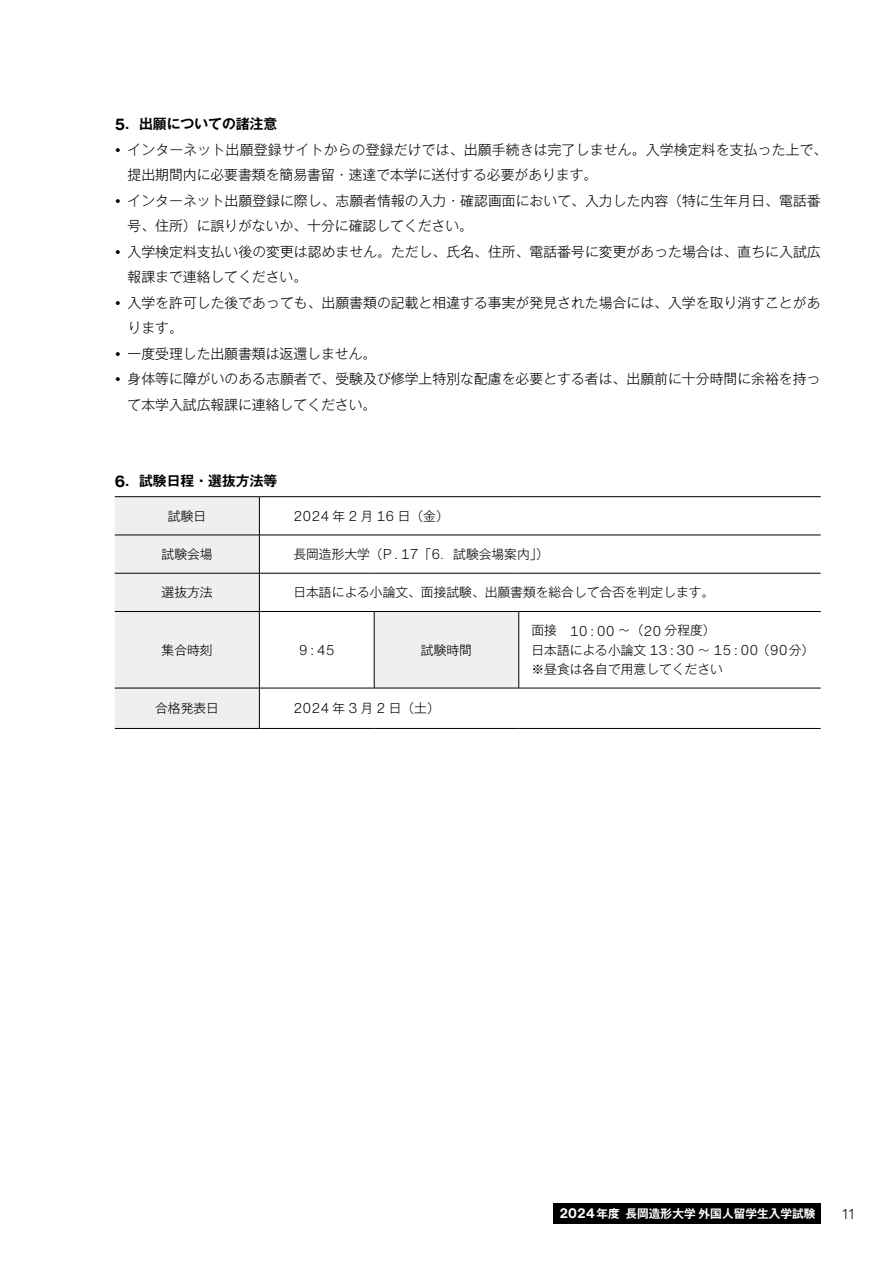
<style>
.page{position:relative;width:893px;height:1263px;background:#fff}
.page>*{position:absolute;margin:0;border:0;box-sizing:border-box;transform-origin:0 0}
.t1{font:300 14.1px "Helvetica Now Text";color:#000}
.t2{font:300 13.8px/25.5px "Gothic MB101 Pr 6 N";letter-spacing:.005em;color:#000}
.t3{font:700 13.8px "Gothic MB101 Pr 6 N De";color:#000}
.t4{font:300 12.75px/19.2px "Gothic MB101 Pr 6 N";color:#000}
.t5{font:700 11.7px "Gothic MB101 Pr 6 N De";color:#fff}
.s1{font-family:"Helvetica Now Text";font-size:15.9px}
.s2{font-family:"Koz Min Pro";font-weight:400}
.s3{font-family:"Gothic MB101 Pr 6 N";font-size:12.75px}
.s4{font-family:"Helvetica Now Text";font-size:14.1px}
.s5{font-family:"Helvetica Now Text";font-size:13.5px}
</style>
<div class="page">
<div style="left:553px;top:1203px;width:268px;height:21px;background:#000"></div>
<svg style="left:115px;top:497px;width:404px;height:231px"></svg>
<hr style="left:115px;top:496px;width:144px;height:1px;background:#000">
<hr style="left:259px;top:496px;width:115px;height:1px;background:#000">
<hr style="left:259px;top:497px;width:1px;height:38px;background:#000">
<hr style="left:374px;top:496px;width:145px;height:1px;background:#000">
<hr style="left:519px;top:496px;width:302px;height:1px;background:#000">
<hr style="left:115px;top:535px;width:144px;height:1px;background:#000">
<hr style="left:259px;top:535px;width:115px;height:1px;background:#000">
<hr style="left:259px;top:535px;width:1px;height:38px;background:#000">
<hr style="left:374px;top:535px;width:145px;height:1px;background:#000">
<hr style="left:519px;top:535px;width:302px;height:1px;background:#000">
<hr style="left:115px;top:573px;width:144px;height:1px;background:#000">
<hr style="left:259px;top:573px;width:115px;height:1px;background:#000">
<hr style="left:259px;top:573px;width:1px;height:38px;background:#000">
<hr style="left:374px;top:573px;width:145px;height:1px;background:#000">
<hr style="left:519px;top:573px;width:302px;height:1px;background:#000">
<hr style="left:115px;top:611px;width:144px;height:1px;background:#000">
<hr style="left:259px;top:611px;width:115px;height:1px;background:#000">
<hr style="left:259px;top:612px;width:1px;height:76px;background:#000">
<hr style="left:374px;top:611px;width:145px;height:1px;background:#000">
<hr style="left:374px;top:612px;width:1px;height:76px;background:#000">
<hr style="left:519px;top:611px;width:302px;height:1px;background:#000">
<hr style="left:518px;top:612px;width:1px;height:76px;background:#000">
<hr style="left:115px;top:688px;width:144px;height:1px;background:#000">
<hr style="left:259px;top:688px;width:115px;height:1px;background:#000">
<hr style="left:259px;top:688px;width:1px;height:40px;background:#000">
<hr style="left:374px;top:688px;width:145px;height:1px;background:#000">
<hr style="left:519px;top:688px;width:302px;height:1px;background:#000">
<hr style="left:115px;top:728px;width:144px;height:1px;background:#000">
<hr style="left:259px;top:728px;width:115px;height:1px;background:#000">
<hr style="left:374px;top:728px;width:145px;height:1px;background:#000">
<hr style="left:519px;top:728px;width:302px;height:1px;background:#000">
<p class="t3" style="left:115px;top:112px;width:164px"><span class="s1">5</span>．出願についての諸注意</p>
<p class="t2" style="left:128px;top:135px;width:701px;text-indent:-13px"><span class="s2">•</span> インターネット出願登録サイトからの登録だけでは、出願手続きは完了しません。入学検定料を支払った上で、提出期間内に必要書類を簡易書留・速達で本学に送付する必要があります。</p>
<p class="t2" style="left:128px;top:186px;width:695px;text-indent:-13px"><span class="s2">•</span> インターネット出願登録に際し、志願者情報の入力・確認画面において、入力した内容（特に生年月日、電話番号、住所）に誤りがないか、十分に確認してください。</p>
<p class="t2" style="left:128px;top:237px;width:695px;text-indent:-13px"><span class="s2">•</span> 入学検定料支払い後の変更は認めません。ただし、氏名、住所、電話番号に変更があった場合は、直ちに入試広報課まで連絡してください。</p>
<p class="t2" style="left:128px;top:288px;width:694px;text-indent:-13px"><span class="s2">•</span> 入学を許可した後であっても、出願書類の記載と相違する事実が発見された場合には、入学を取り消すことがあります。</p>
<p class="t2" style="left:115px;top:340px;width:263px"><span class="s2">•</span> 一度受理した出願書類は返還しません。</p>
<p class="t2" style="left:128px;top:365px;width:694px;text-indent:-13px"><span class="s2">•</span> 身体等に障がいのある志願者で、受験及び修学上特別な配慮を必要とする者は、出願前に十分時間に余裕を持って本学入試広報課に連絡してください。</p>
<p class="t3" style="left:115px;top:470px;width:164px"><span class="s1">6</span>．試験日程・選抜方法等</p>
<p class="t4" style="left:168px;top:505px;width:40px">試験日</p>
<p class="t1" style="left:293px;top:505px;width:157px">2024 <span class="s3">年</span> 2 <span class="s3">月</span> 16 <span class="s3">日（金）</span></p>
<p class="t4" style="left:162px;top:543px;width:53px">試験会場</p>
<p class="t4" style="left:293px;top:543px;width:257px">長岡造形大学（<span class="s4">P.17</span>「<span class="s4">6</span>．試験会場案内」）</p>
<p class="t4" style="left:162px;top:582px;width:53px">選抜方法</p>
<p class="t4" style="left:293px;top:582px;width:422px">日本語による小論文、面接試験、出願書類を総合して合否を判定します。</p>
<p class="t4" style="left:162px;top:639px;width:53px">集合時刻</p>
<p class="t1" style="left:299px;top:639px;width:37px">9:45</p>
<p class="t4" style="left:421px;top:639px;width:53px">試験時間</p>
<p class="t4" style="left:155px;top:697px;width:65px">合格発表日</p>
<p class="t1" style="left:293px;top:698px;width:148px">2024 <span class="s3">年</span> 3 <span class="s3">月</span> 2 <span class="s3">日（土）</span></p>
<p class="t4" style="left:531px;top:620px;width:284px">面接　<span class="s4">10:00</span> ～（<span class="s4">20</span> 分程度）<br>日本語による小論文 <span class="s4">13:30</span> ～ <span class="s4">15:00</span>（<span class="s4">90</span>分）※昼食は各自で用意してください　</p>
<p class="t5" style="left:559px;top:1204px;width:258px"><span class="s5">2024</span>年度 長岡造形大学外国人留学生入学試験</p>
<p class="t1" style="left:842px;top:1203px;width:14px">11</p>
</div>
